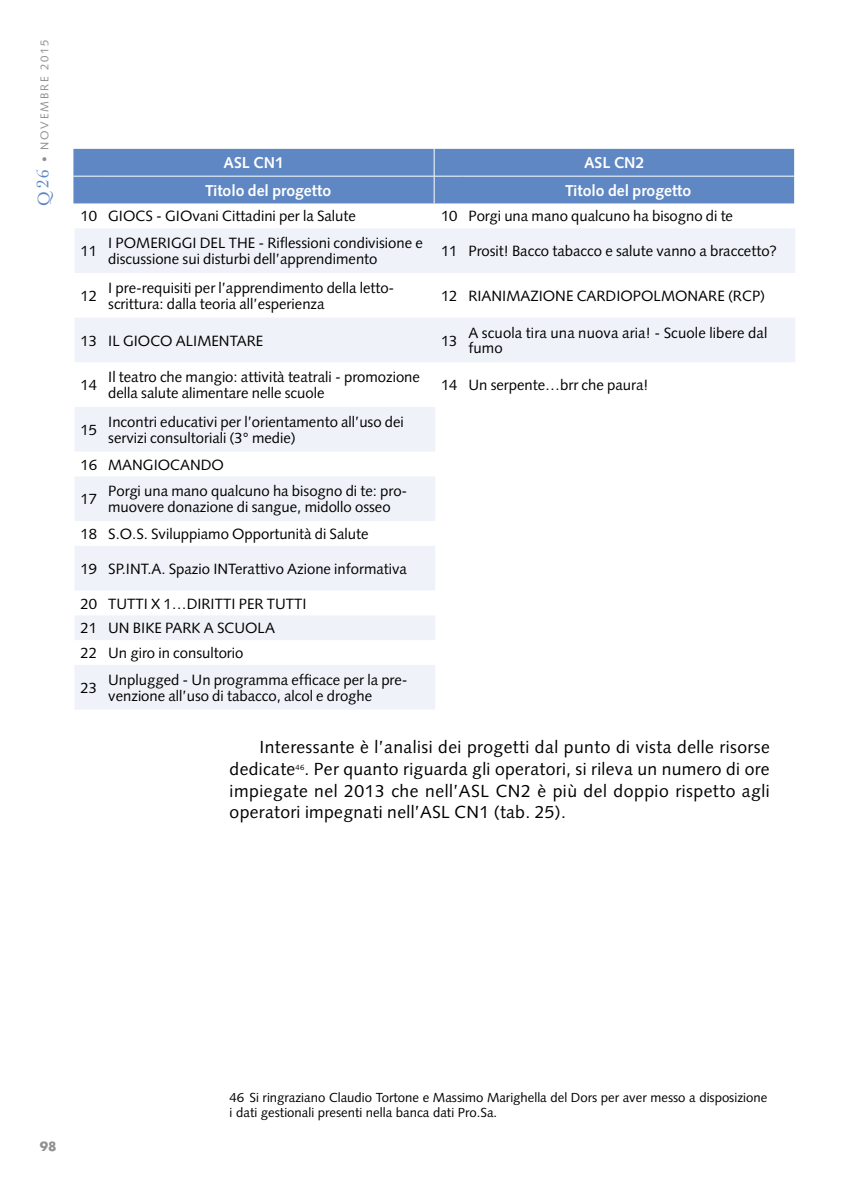
<style>
.page{position:relative;width:844px;height:1191px;background:#fff}
.page>*{position:absolute;margin:0;border:0;box-sizing:border-box;transform-origin:0 0}
.t1{font:17.5px/21.9px "Syntax";letter-spacing:.025em;color:#000}
.t2{font:700 15.75px "Syntax";color:#fff}
.t3{font:14.88px/15.8px "Syntax";color:#000}
.t4{font:13.12px/14.9px "Syntax";color:#000}
.t5{font:700 12.25px "Futura";color:#909090}
.t6{font:11.38px "Syntax";letter-spacing:.16em;color:#909090}
.t7{font:7.52px "Syntax";color:#000}
.s1{font-family:"Cochin";font-size:17.5px;color:#5e87c3}
</style>
<div class="page">
<svg style="left:75px;top:228px;width:720px;height:481px"></svg>
<div style="left:73px;top:149px;width:720px;height:54px;background:#5e87c3"></div>
<hr style="left:462px;top:176px;width:331px;height:1px;background:#fff">
<p class="t6" style="left:38px;top:206px;width:168px;rotate:-90deg"><span class="s1">Q26</span> • NOVEMBRE 2015</p>
<p class="t2" style="left:223px;top:154px;width:62px">ASL CN1</p>
<p class="t2" style="left:584px;top:154px;width:62px">ASL CN2</p>
<p class="t2" style="left:205px;top:181px;width:127px">Titolo del progetto</p>
<p class="t2" style="left:565px;top:181px;width:127px">Titolo del progetto</p>
<p class="t3" style="left:81px;top:208px;width:277px">10 GIOCS - GIOvani Cittadini per la Salute</p>
<p class="t3" style="left:441px;top:208px;width:293px">10 Porgi una mano qualcuno ha bisogno di te</p>
<p class="t3" style="left:81px;top:243px;width:18px">11</p>
<p class="t3" style="left:108px;top:235px;width:316px">I POMERIGGI DEL THE - Riflessioni condivisione e discussione sui disturbi dell’apprendimento</p>
<p class="t3" style="left:441px;top:243px;width:337px">11 Prosit! Bacco tabacco e salute vanno a braccetto?</p>
<p class="t3" style="left:81px;top:288px;width:18px">12</p>
<p class="t3" style="left:108px;top:280px;width:287px">I pre-requisiti per l’apprendimento della letto&shy;scrittura: dalla teoria all’esperienza</p>
<p class="t3" style="left:441px;top:288px;width:325px">12 RIANIMAZIONE CARDIOPOLMONARE (RCP)</p>
<p class="t3" style="left:81px;top:332px;width:184px">13 IL GIOCO ALIMENTARE</p>
<p class="t3" style="left:441px;top:332px;width:18px">13</p>
<p class="t3" style="left:468px;top:325px;width:300px">A scuola tira una nuova aria! - Scuole libere dal fumo</p>
<p class="t3" style="left:81px;top:377px;width:18px">14</p>
<p class="t3" style="left:108px;top:369px;width:313px">Il teatro che mangio: attività teatrali - promozione della salute alimentare nelle scuole</p>
<p class="t3" style="left:441px;top:377px;width:209px">14 Un serpente…brr che paura!</p>
<p class="t3" style="left:81px;top:422px;width:18px">15</p>
<p class="t3" style="left:108px;top:414px;width:297px">Incontri educativi per l’orientamento all’uso dei servizi consultoriali (3° medie)</p>
<p class="t3" style="left:81px;top:456px;width:145px">16 MANGIOCANDO</p>
<p class="t3" style="left:81px;top:491px;width:18px">17</p>
<p class="t3" style="left:108px;top:483px;width:300px">Porgi una mano qualcuno ha bisogno di te: pro&shy;muovere donazione di sangue, midollo osseo</p>
<p class="t3" style="left:81px;top:526px;width:289px">18 S.O.S. Sviluppiamo Opportunità di Salute</p>
<p class="t3" style="left:81px;top:561px;width:328px">19 SP.INT.A. Spazio INTerattivo Azione informativa</p>
<p class="t3" style="left:81px;top:591px;width:227px;line-height:24.8px">20 TUTTI X 1…DIRITTI PER TUTTI<br>21 UN BIKE PARK A SCUOLA<br>22 Un giro in consultorio</p>
<p class="t3" style="left:81px;top:680px;width:18px">23</p>
<p class="t3" style="left:108px;top:672px;width:301px">Unplugged - Un programma efficace per la pre&shy;venzione all’uso di tabacco, alcol e droghe</p>
<p class="t1" style="left:229px;top:736px;width:541px;text-indent:30px">Interessante è l’analisi dei progetti dal punto di vista delle risorse dedicate</p>
<p class="t1" style="left:229px;top:757px;width:541px;text-align:justify;text-indent:75px">. Per quanto riguarda gli operatori, si rileva un numero di ore impiegate nel 2013 che nell’ASL CN2 è più del doppio rispetto agli operatori impegnati nell’ASL CN1 (tab. 25).</p>
<p class="t7" style="left:295px;top:763px;width:10px">46</p>
<p class="t5" style="left:40px;top:1138px;width:18px">98</p>
<p class="t4" style="left:229px;top:1089px;width:539px">46 Si ringraziano Claudio Tortone e Massimo Marighella del Dors per aver messo a disposizione i dati gestionali presenti nella banca dati Pro.Sa.</p>
</div>
